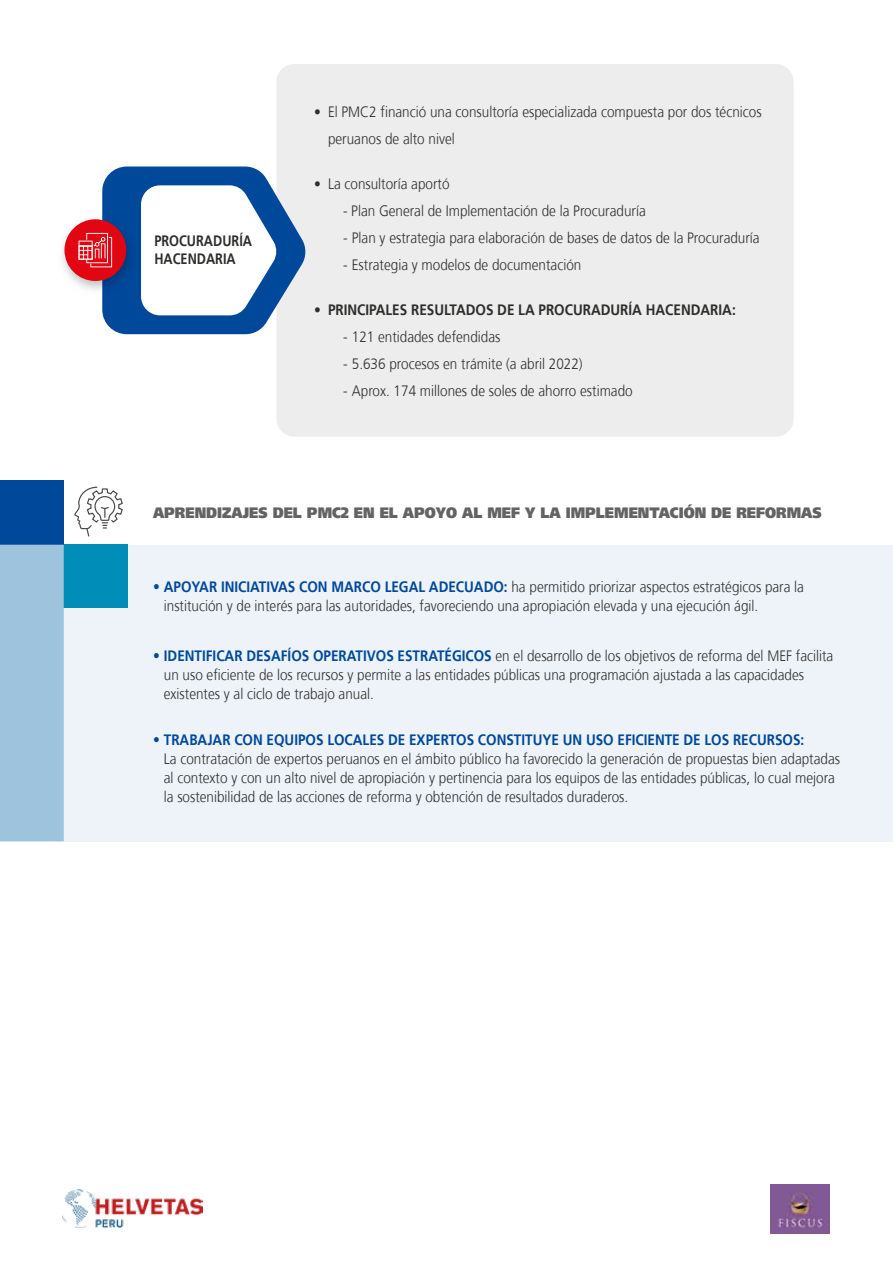
<style>
.page{position:relative;width:893px;height:1263px;background:#fff}
.page>*{position:absolute;margin:0;border:0;box-sizing:border-box;transform-origin:0 0}
.t1{font:300 15px/19px "Frutiger";color:#2e2d2c;scale:.9 1}
.t2{font:700 15px "Frutiger";color:#00489a;scale:.9 1}
.t3{font:900 15px "Frutiger";color:#646363;scale:.9 1}
.t4{font:700 15px "Frutiger";color:#2e2d2c;scale:.9 1}
.t5{font:700 15px/18px "Frutiger";color:#2e2d2c;scale:.85 1}
.s1{font-weight:300}
.s2{font-weight:700;color:#00489a}
</style>
<div class="page">
<div style="left:276px;top:64px;width:518px;height:373px;background:#ededed;border-radius:18px"></div>
<div style="left:0;top:545px;width:893px;height:296px;background:#edf3f9"></div>
<div style="left:62px;top:545px;width:66px;height:63px;background:#008db8"></div>
<div style="left:0;top:481px;width:64px;height:64px;background:#00489a"></div>
<div style="left:0;top:545px;width:64px;height:296px;background:#9ec3dc"></div>
<svg style="left:74px;top:486px;width:49px;height:51px"></svg>
<img style="left:62px;top:242px;width:17px;height:43px">
<div style="left:64px;top:219px;width:62px;height:62px;background:#e20613;border-radius:50%"></div>
<svg style="left:79px;top:167px;width:227px;height:167px"></svg>
<img style="left:770px;top:1184px;width:59px;height:49px">
<img style="left:62px;top:1190px;width:141px;height:37px">
<p class="t5" style="left:154px;top:232px;width:116px">PROCURADURÍA<br>HACENDARIA</p>
<p class="t1" style="left:328px;top:98px;width:483px;line-height:27px;text-indent:-14px">• El PMC2 financió una consultoría especializada compuesta por dos técnicos peruanos de alto nivel</p>
<p class="t1" style="left:314px;top:174px;width:152px">• La consultoría aportó</p>
<p class="t1" style="left:343px;top:201px;width:338px">- Plan General de Implementación de la Procuraduría</p>
<p class="t1" style="left:343px;top:228px;width:464px">- Plan y estrategia para elaboración de bases de datos de la Procuraduría</p>
<p class="t1" style="left:343px;top:255px;width:266px">- Estrategia y modelos de documentación</p>
<p class="t4" style="left:314px;top:301px;width:470px"><span class="s1">•</span> PRINCIPALES RESULTADOS DE LA PROCURADURÍA HACENDARIA:</p>
<p class="t1" style="left:343px;top:327px;width:176px">- 121 entidades defendidas</p>
<p class="t1" style="left:343px;top:354px;width:268px">- 5.636 procesos en trámite (a abril 2022)</p>
<p class="t1" style="left:343px;top:381px;width:323px">- Aprox. 174 millones de soles de ahorro estimado</p>
<p class="t3" style="left:153px;top:504px;width:744px">APRENDIZAJES DEL PMC2 EN EL APOYO AL MEF Y LA IMPLEMENTACIÓN DE REFORMAS</p>
<p class="t1" style="left:164px;top:577px;width:713px;text-indent:-11px"><span class="s2">• APOYAR INICIATIVAS CON MARCO LEGAL ADECUADO:</span> ha permitido priorizar aspectos estratégicos para la institución y de interés para las autoridades, favoreciendo una apropiación elevada y una ejecución ágil.</p>
<p class="t1" style="left:164px;top:646px;width:745px;text-indent:-11px"><span class="s2">• IDENTIFICAR DESAFÍOS OPERATIVOS ESTRATÉGICOS</span> en el desarrollo de los objetivos de reforma del MEF facilita un uso eficiente de los recursos y permite a las entidades públicas una programación ajustada a las capacidades existentes y al ciclo de trabajo anual.</p>
<p class="t2" style="left:153px;top:730px;width:725px">• TRABAJAR CON EQUIPOS LOCALES DE EXPERTOS CONSTITUYE UN USO EFICIENTE DE LOS RECURSOS:</p>
<p class="t1" style="left:164px;top:749px;width:753px">La contratación de expertos peruanos en el ámbito público ha favorecido la generación de propuestas bien adaptadas al contexto y con un alto nivel de apropiación y pertinencia para los equipos de las entidades públicas, lo cual mejora la sostenibilidad de las acciones de reforma y obtención de resultados duraderos.</p>
</div>
